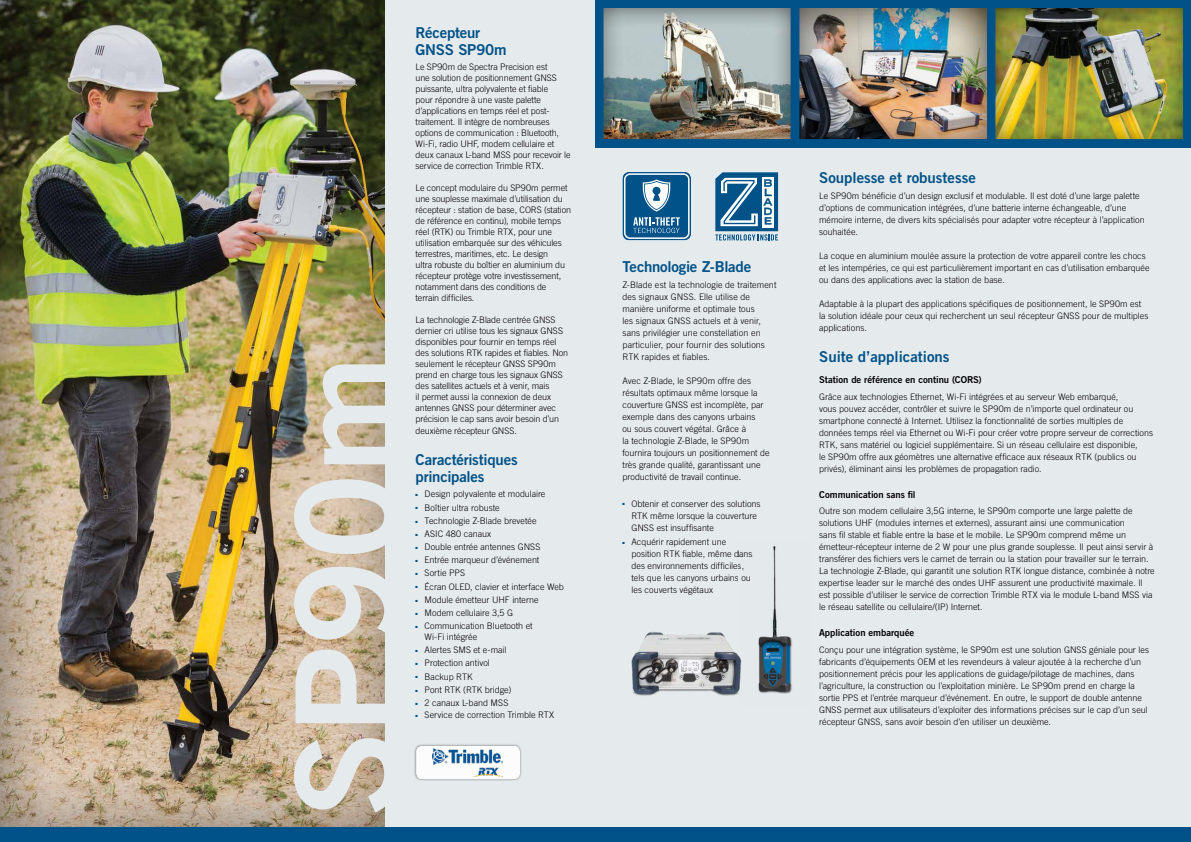
<style>
.page{position:relative;width:1191px;height:842px;background:#fff}
.page>*{position:absolute;margin:0;border:0;box-sizing:border-box;transform-origin:0 0}
.t1{font:142px "Trade Gothic LT Std Bd 2";letter-spacing:-.01em;color:#e5eaed}
.t2{font:15px/17px "Trade Gothic LT Std Bd 2";letter-spacing:-.01em;color:#005288}
.t3{font:9.5px "Trade Gothic LT Std Bd 2";letter-spacing:-.005em;color:#000}
.t4{font:300 9px/12px "Trade Gothic LT Std";letter-spacing:-.005em;color:#000}
.s1{color:#005288}
</style>
<div class="page">
<div style="left:0;top:0;width:395px;height:830px;background:#000;opacity:.49"></div>
<div style="left:385px;top:0;width:210px;height:834px;background:#e5eaed"></div>
<div style="left:595px;top:143px;width:596px;height:699px;background:#e5eaed"></div>
<div style="left:0;top:828px;width:1191px;height:14px;background:#005288"></div>
<div style="left:795px;top:4px;width:197px;height:141px;background:#000;opacity:.7"></div>
<div style="left:991px;top:4px;width:197px;height:141px;background:#000;opacity:.7"></div>
<img style="left:595px;top:0;width:207px;height:148px">
<div style="left:791px;top:0;width:204px;height:147px;border:8px solid #005288"></div>
<div style="left:987px;top:0;width:204px;height:147px;border:8px solid #005288"></div>
<img style="left:631px;top:631px;width:108px;height:65px">
<img style="left:739px;top:546px;width:54px;height:148px">
<svg style="left:715px;top:172px;width:63px;height:69px;background:#598eb0"></svg>
<svg style="left:622px;top:172px;width:69px;height:68px;background:#407da5"></svg>
<div style="left:413px;top:743px;width:110px;height:39px;background:#000;opacity:.5"></div>
<div style="left:416px;top:746px;width:104px;height:33px;background:#fff;border-radius:6px"></div>
<img style="left:433px;top:749px;width:69px;height:27px">
<h1 class="t1" style="left:259px;top:817px;width:464px;rotate:-90deg">SP90m</h1>
<h2 class="t2" style="left:415px;top:24px;width:93px">Récepteur<br>GNSS SP90m</h2>
<p class="t4" style="left:415px;top:62px;width:157px;line-height:11px">Le SP90m de Spectra Precision est<br>une solution de positionnement GNSS puissante, ultra polyvalente et fiable<br>pour répondre à une vaste palette d’applications en temps réel et post&shy;traitement. Il intègre de nombreuses options de communication : Bluetooth, Wi-Fi, radio UHF, modem cellulaire et deux canaux L-band MSS pour recevoir le service de correction Trimble RTX.</p>
<p class="t4" style="left:415px;top:183px;width:157px;line-height:11px">Le concept modulaire du SP90m permet une souplesse maximale d’utilisation du récepteur : station de base, CORS (station de référence en continu), mobile temps réel (RTK) ou Trimble RTX, pour une utilisation embarquée sur des véhicules terrestres, maritimes, etc. Le design<br>ultra robuste du boîtier en aluminium du récepteur protège votre investissement, notamment dans des conditions de terrain difficiles.</p>
<p class="t4" style="left:415px;top:315px;width:154px;line-height:11px">La technologie Z-Blade centrée GNSS dernier cri utilise tous les signaux GNSS disponibles pour fournir en temps réel des solutions RTK rapides et fiables. Non seulement le récepteur GNSS SP90m prend en charge tous les signaux GNSS des satellites actuels et à venir, mais<br>il permet aussi la connexion de deux antennes GNSS pour déterminer avec précision le cap sans avoir besoin d’un</p>
<p class="t4" style="left:415px;top:425px;width:103px">deuxième récepteur GNSS.</p>
<h2 class="t2" style="left:415px;top:451px;width:104px">Caractéristiques principales</h2>
<p class="t4" style="left:415px;top:488px;width:131px"><span class="s1">■</span> Design polyvalente et modulaire</p>
<p class="t4" style="left:415px;top:501px;width:86px"><span class="s1">■</span> Boîtier ultra robuste</p>
<p class="t4" style="left:415px;top:514px;width:122px"><span class="s1">■</span> Technologie Z-Blade brevetée</p>
<p class="t4" style="left:415px;top:528px;width:77px"><span class="s1">■</span> ASIC 480 canaux</p>
<p class="t4" style="left:415px;top:541px;width:126px"><span class="s1">■</span> Double entrée antennes GNSS</p>
<p class="t4" style="left:415px;top:554px;width:125px"><span class="s1">■</span> Entrée marqueur d’événement</p>
<p class="t4" style="left:415px;top:567px;width:51px"><span class="s1">■</span> Sortie PPS</p>
<p class="t4" style="left:415px;top:580px;width:150px"><span class="s1">■</span> Écran OLED, clavier et interface Web</p>
<p class="t4" style="left:415px;top:593px;width:124px"><span class="s1">■</span> Module émetteur UHF interne</p>
<p class="t4" style="left:415px;top:607px;width:99px"><span class="s1">■</span> Modem cellulaire 3,5 G</p>
<p class="t4" style="left:424px;top:620px;width:110px;line-height:11px;text-indent:-9px"><span class="s1">■</span> Communication Bluetooth et<br>Wi-Fi intégrée</p>
<p class="t4" style="left:415px;top:644px;width:92px"><span class="s1">■</span> Alertes SMS et e-mail</p>
<p class="t4" style="left:415px;top:657px;width:76px"><span class="s1">■</span> Protection antivol</p>
<p class="t4" style="left:415px;top:670px;width:58px"><span class="s1">■</span> Backup RTK</p>
<p class="t4" style="left:415px;top:683px;width:97px"><span class="s1">■</span> Pont RTK (RTK bridge)</p>
<p class="t4" style="left:415px;top:697px;width:94px"><span class="s1">■</span> 2 canaux L-band MSS</p>
<p class="t4" style="left:415px;top:709px;width:140px"><span class="s1">■</span> Service de correction Trimble RTX</p>
<h2 class="t2" style="left:622px;top:258px;width:130px">Technologie Z-Blade</h2>
<p class="t4" style="left:622px;top:279px;width:155px">Z-Blade est la technologie de traitement des signaux GNSS. Elle utilise de manière uniforme et optimale tous<br>les signaux GNSS actuels et à venir, sans privilégier une constellation en particulier, pour fournir des solutions RTK rapides et fiables.</p>
<p class="t4" style="left:622px;top:375px;width:149px">Avec Z-Blade, le SP90m offre des résultats optimaux même lorsque la couverture GNSS est incomplète, par exemple dans des canyons urbains<br>ou sous couvert végétal. Grâce à<br>la technologie Z-Blade, le SP90m fournira toujours un positionnement de très grande qualité, garantissant une productivité de travail continue.</p>
<p class="t4" style="left:631px;top:497px;width:130px;text-indent:-9px"><span class="s1">■</span> Obtenir et conserver des solutions<br>RTK même lorsque la couverture<br>GNSS est insuffisante</p>
<p class="t4" style="left:631px;top:536px;width:122px;text-indent:-9px"><span class="s1">■</span> Acquérir rapidement une position RTK fiable, même dans des environnements difficiles, tels que les canyons urbains ou les couverts végétaux</p>
<h2 class="t2" style="left:819px;top:169px;width:158px">Souplesse et robustesse</h2>
<p class="t4" style="left:819px;top:190px;width:327px">Le SP90m bénéficie d’un design exclusif et modulable. Il est doté d’une large palette d’options de communication intégrées, d’une batterie interne échangeable, d’une mémoire interne, de divers kits spécialisés pour adapter votre récepteur à l’application souhaitée.</p>
<p class="t4" style="left:819px;top:250px;width:332px">La coque en aluminium moulée assure la protection de votre appareil contre les chocs et les intempéries, ce qui est particulièrement important en cas d’utilisation embarquée ou dans des applications avec la station de base.</p>
<p class="t4" style="left:819px;top:298px;width:331px">Adaptable à la plupart des applications spécifiques de positionnement, le SP90m est la solution idéale pour ceux qui recherchent un seul récepteur GNSS pour de multiples applications.</p>
<h2 class="t2" style="left:819px;top:348px;width:132px">Suite d’applications</h2>
<p class="t3" style="left:819px;top:374px;width:164px">Station de référence en continu (CORS)</p>
<p class="t4" style="left:819px;top:390px;width:335px">Grâce aux technologies Ethernet, Wi-Fi intégrées et au serveur Web embarqué,<br>vous pouvez accéder, contrôler et suivre le SP90m de n’importe quel ordinateur ou smartphone connecté à Internet. Utilisez la fonctionnalité de sorties multiples de données temps réel via Ethernet ou Wi-Fi pour créer votre propre serveur de corrections RTK, sans matériel ou logiciel supplémentaire. Si un réseau cellulaire est disponible,<br>le SP90m offre aux géomètres une alternative efficace aux réseaux RTK (publics ou privés), éliminant ainsi les problèmes de propagation radio.</p>
<p class="t3" style="left:819px;top:488px;width:98px">Communication sans fil</p>
<p class="t4" style="left:819px;top:505px;width:337px">Outre son modem cellulaire 3,5G interne, le SP90m comporte une large palette de solutions UHF (modules internes et externes), assurant ainsi une communication<br>sans fil stable et fiable entre la base et le mobile. Le SP90m comprend même un émetteur-récepteur interne de 2 W pour une plus grande souplesse. Il peut ainsi servir à transférer des fichiers vers le carnet de terrain ou la station pour travailler sur le terrain.<br>La technologie Z-Blade, qui garantit une solution RTK longue distance, combinée à notre expertise leader sur le marché des ondes UHF assurent une productivité maximale. Il est possible d’utiliser le service de correction Trimble RTX via le module L-band MSS via le réseau satellite ou cellulaire/(IP) Internet.</p>
<p class="t3" style="left:819px;top:627px;width:97px">Application embarquée</p>
<p class="t4" style="left:819px;top:643px;width:331px">Conçu pour une intégration système, le SP90m est une solution GNSS géniale pour les fabricants d’équipements OEM et les revendeurs à valeur ajoutée à la recherche d’un positionnement précis pour les applications de guidage/pilotage de machines, dans l’agriculture, la construction ou l’exploitation minière. Le SP90m prend en charge la sortie PPS et l’entrée marqueur d’événement. En outre, le support de double antenne GNSS permet aux utilisateurs d’exploiter des informations précises sur le cap d’un seul récepteur GNSS, sans avoir besoin d’en utiliser un deuxième.</p>
</div>
